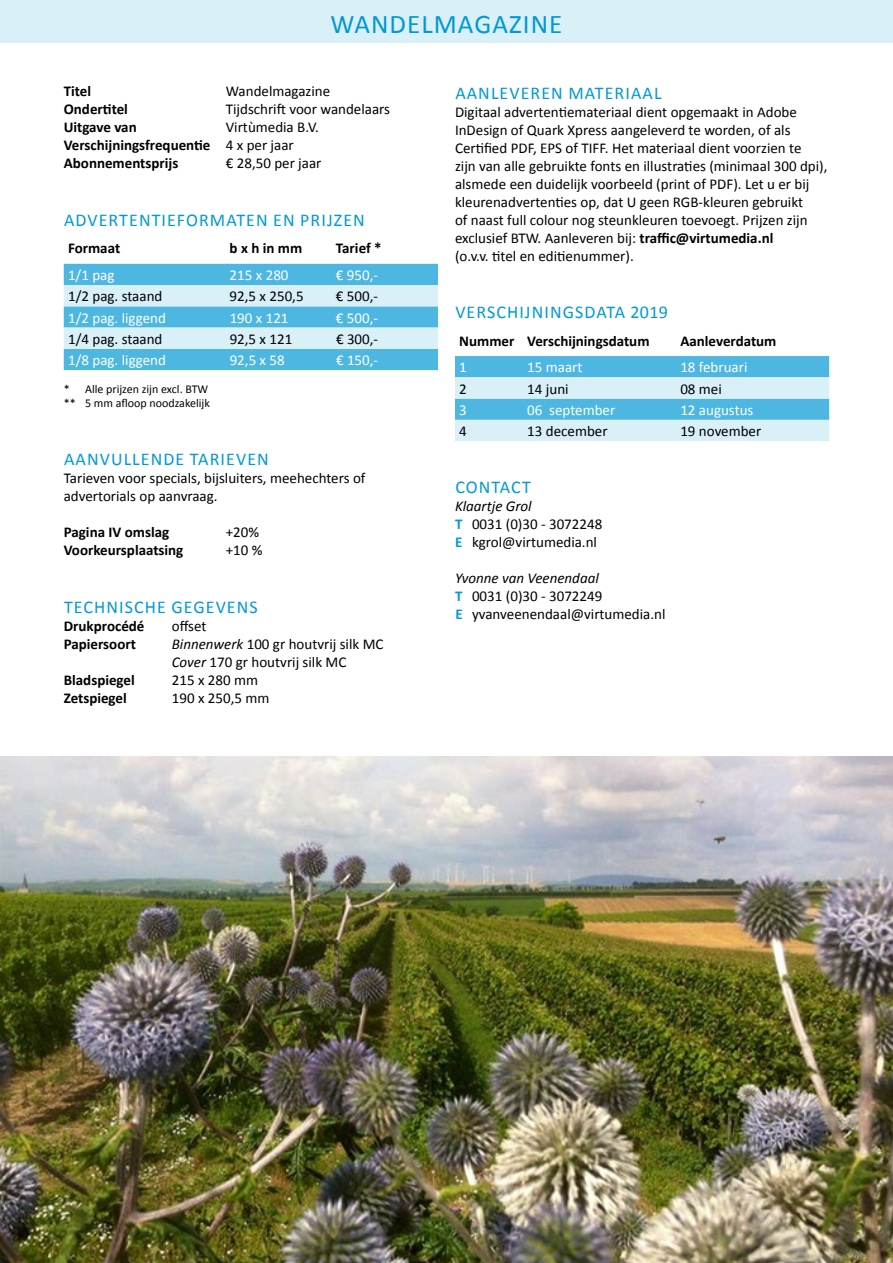
<style>
.page{position:relative;width:893px;height:1263px;background:#fff}
.page>*{position:absolute;margin:0;border:0;box-sizing:border-box;transform-origin:0 0}
.t1{font:27px "Calibri";letter-spacing:.04em;color:#0099d6}
.t2{font:18px "Calibri";letter-spacing:.06em;color:#0099d6}
.t3{font:15px/18px "Calibri";color:#000}
.t4{font:700 15px/18px "Calibri";color:#000}
.t5{font:15px "Calibri";color:#fff}
.t6{font:12px/14.4px "Calibri";color:#000}
.s1{font-weight:400}
.s2{font-style:italic}
.s3{font-weight:700}
.s4{font-weight:700;color:#0099d6}
</style>
<div class="page">
<div style="left:0;top:0;width:893px;height:43px;background:#d9f0f9"></div>
<img style="left:0;top:756px;width:893px;height:507px">
<svg style="left:64px;top:263px;width:374px;height:107px;background:#87ceeb"></svg>
<svg style="left:455px;top:356px;width:374px;height:85px;background:#94d3ed"></svg>
<h1 class="t1" style="left:330px;top:7px;width:233px">WANDELMAGAZINE</h1>
<p class="t4" style="left:64px;top:82px;width:29px">Titel</p>
<p class="t3" style="left:226px;top:82px;width:106px">Wandelmagazine</p>
<p class="t4" style="left:64px;top:100px;width:66px">Ondertitel</p>
<p class="t3" style="left:226px;top:100px;width:166px">Tijdschrift voor wandelaars</p>
<p class="t4" style="left:64px;top:118px;width:74px">Uitgave van</p>
<p class="t4" style="left:64px;top:118px;width:257px;text-indent:162px"><span class="s1">Virtùmedia B.V.<br></span>Verschijningsfrequentie <span class="s1">4 x per jaar<br></span>Abonnementsprijs</p>
<p class="t3" style="left:226px;top:154px;width:97px">€ 28,50 per jaar</p>
<p class="t2" style="left:64px;top:209px;width:302px">ADVERTENTIEFORMATEN en PRIJZEN</p>
<p class="t4" style="left:68px;top:239px;width:54px">Formaat</p>
<p class="t4" style="left:230px;top:239px;width:74px">b x h in mm</p>
<p class="t4" style="left:336px;top:239px;width:47px">Tarief *</p>
<p class="t5" style="left:68px;top:266px;width:48px">1/1 pag</p>
<p class="t5" style="left:230px;top:266px;width:60px">215 x 280</p>
<p class="t5" style="left:336px;top:266px;width:44px">€ 950,-</p>
<p class="t3" style="left:68px;top:287px;width:96px">1/2 pag. staand</p>
<p class="t3" style="left:230px;top:287px;width:76px">92,5 x 250,5</p>
<p class="t3" style="left:336px;top:287px;width:44px">€ 500,-</p>
<p class="t5" style="left:68px;top:308px;width:99px">1/2 pag. liggend</p>
<p class="t5" style="left:230px;top:308px;width:60px">190 x 121</p>
<p class="t5" style="left:336px;top:308px;width:44px">€ 500,-</p>
<p class="t3" style="left:68px;top:330px;width:96px">1/4 pag. staand</p>
<p class="t3" style="left:230px;top:330px;width:64px">92,5 x 121</p>
<p class="t3" style="left:336px;top:330px;width:44px">€ 300,-</p>
<p class="t5" style="left:68px;top:351px;width:99px">1/8 pag. liggend</p>
<p class="t5" style="left:230px;top:351px;width:57px">92,5 x 58</p>
<p class="t5" style="left:336px;top:351px;width:44px">€ 150,-</p>
<p class="t6" style="left:64px;top:382px;width:148px">* Alle prijzen zijn excl. BTW ** 5 mm afloop noodzakelijk</p>
<p class="t2" style="left:64px;top:448px;width:206px">AANVULLENDE TARIEVEN</p>
<p class="t3" style="left:64px;top:469px;width:303px">Tarieven voor specials, bijsluiters, meehechters of advertorials op aanvraag.</p>
<p class="t4" style="left:64px;top:523px;width:107px">Pagina IV omslag</p>
<p class="t3" style="left:226px;top:523px;width:35px">+20%</p>
<p class="t4" style="left:64px;top:541px;width:121px">Voorkeursplaatsing</p>
<p class="t3" style="left:226px;top:541px;width:38px">+10 %</p>
<p class="t2" style="left:64px;top:595px;width:195px">TECHNISCHE GEGEVENS</p>
<p class="t4" style="left:64px;top:616px;width:82px">Drukprocédé</p>
<p class="t3" style="left:172px;top:617px;width:36px">offset</p>
<p class="t4" style="left:64px;top:634px;width:74px">Papiersoort</p>
<p class="t3" style="left:172px;top:635px;width:213px"><span class="s2">Binnenwerk</span> 100 gr houtvrij silk MC<br><span class="s2">Cover</span> 170 gr houtvrij silk MC</p>
<p class="t4" style="left:64px;top:670px;width:73px">Bladspiegel</p>
<p class="t3" style="left:172px;top:671px;width:88px">215 x 280 mm</p>
<p class="t4" style="left:64px;top:688px;width:65px">Zetspiegel</p>
<p class="t3" style="left:172px;top:689px;width:99px">190 x 250,5 mm</p>
<p class="t2" style="left:455px;top:81px;width:208px">AANLEVEREN MATERIAAL</p>
<p class="t3" style="left:455px;top:103px;width:374px">Digitaal advertentiemateriaal dient opgemaakt in Adobe InDesign of Quark Xpress aangeleverd te worden, of als Certified PDF, EPS of TIFF. Het materiaal dient voorzien te<br>zijn van alle gebruikte fonts en illustraties (minimaal 300 dpi), alsmede een duidelijk voorbeeld (print of PDF). Let u er bij kleurenadvertenties op, dat U geen RGB-kleuren gebruikt<br>of naast full colour nog steunkleuren toevoegt. Prijzen zijn exclusief BTW. Aanleveren bij: <span class="s3">traffic@virtumedia.nl<br></span>(o.v.v. titel en editienummer).</p>
<p class="t2" style="left:455px;top:301px;width:214px">VERSCHIJNINGSDATA 2019</p>
<p class="t4" style="left:459px;top:332px;width:192px">Nummer Verschijningsdatum</p>
<p class="t4" style="left:680px;top:332px;width:98px">Aanleverdatum</p>
<p class="t5" style="left:459px;top:358px;width:9px">1</p>
<p class="t5" style="left:527px;top:358px;width:57px">15 maart</p>
<p class="t5" style="left:680px;top:358px;width:69px">18 februari</p>
<p class="t3" style="left:459px;top:380px;width:9px">2</p>
<p class="t3" style="left:527px;top:380px;width:43px">14 juni</p>
<p class="t3" style="left:680px;top:380px;width:43px">08 mei</p>
<p class="t5" style="left:459px;top:400px;width:9px">3</p>
<p class="t5" style="left:527px;top:400px;width:90px">06 september</p>
<p class="t5" style="left:680px;top:400px;width:75px">12 augustus</p>
<p class="t3" style="left:459px;top:422px;width:9px">4</p>
<p class="t3" style="left:527px;top:422px;width:82px">13 december</p>
<p class="t3" style="left:680px;top:422px;width:82px">19 november</p>
<p class="t2" style="left:455px;top:475px;width:77px">CONTACT</p>
<p class="t3" style="left:455px;top:497px;width:149px"><span class="s2">Klaartje Grol<br></span><span class="s4">T</span> 0031 (0)30 - 3072248<br><span class="s4">E</span> kgrol@virtumedia.nl</p>
<p class="t3" style="left:455px;top:569px;width:212px"><span class="s2">Yvonne van Veenendaal<br></span><span class="s4">T</span> 0031 (0)30 - 3072249<br><span class="s4">E</span> yvanveenendaal@virtumedia.nl</p>
</div>
